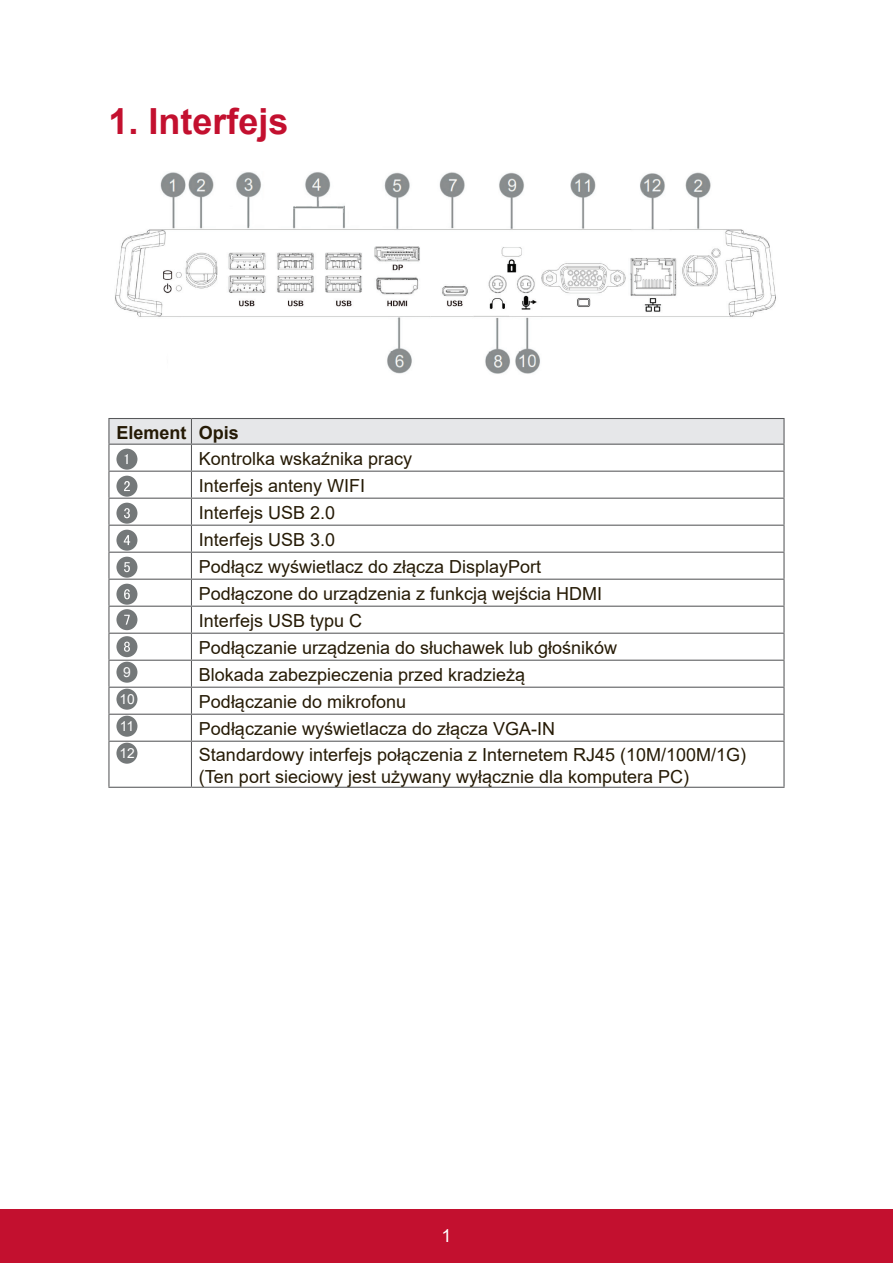
<style>
.page{position:relative;width:893px;height:1263px;background:#fff}
.page>*{position:absolute;margin:0;border:0;box-sizing:border-box;transform-origin:0 0}
.t1{font:700 36px "Arial";color:#c3102f}
.t2{font:18px/27px "Arial";color:#251a05}
.t3{font:700 18px "Arial";color:#251a05}
.t4{font:18px "Arial";color:#fff}
.t5{font:13.8px "Arial";color:#fff}
</style>
<div class="page">
<div style="left:0;top:1210px;width:893px;height:53px;background:#c3102f"></div>
<img style="left:115px;top:172px;width:661px;height:202px">
<hr style="left:108px;top:741px;width:83px;height:1px;background:#57585a">
<hr style="left:108px;top:742px;width:1px;height:45px;background:#57585a">
<hr style="left:191px;top:741px;width:593px;height:1px;background:#57585a">
<hr style="left:191px;top:742px;width:1px;height:45px;background:#57585a">
<hr style="left:783px;top:742px;width:1px;height:45px;background:#57585a">
<hr style="left:108px;top:787px;width:83px;height:1px;background:#57585a">
<hr style="left:191px;top:787px;width:593px;height:1px;background:#57585a">
<svg style="left:108px;top:418px;width:676px;height:323px"></svg>
<div style="left:116px;top:662px;width:21px;height:21px;background:#747879;border-radius:50%"></div>
<div style="left:116px;top:689px;width:21px;height:21px;background:#747879;border-radius:50%"></div>
<div style="left:116px;top:716px;width:21px;height:21px;background:#747879;border-radius:50%"></div>
<div style="left:116px;top:743px;width:21px;height:21px;background:#747879;border-radius:50%"></div>
<h1 class="t1" style="left:108px;top:96px;width:182px">1. Interfejs</h1>
<p class="t3" style="left:116px;top:420px;width:124px">Element Opis</p>
<p class="t2" style="left:199px;top:445px;width:420px">Kontrolka wskaźnika pracy<br>Interfejs anteny WIFI<br>Interfejs USB 2.0<br>Interfejs USB 3.0<br>Podłącz wyświetlacz do złącza DisplayPort<br>Podłączone do urządzenia z funkcją wejścia HDMI<br>Interfejs USB typu C<br>Podłączanie urządzenia do słuchawek lub głośników</p>
<p class="t5" style="left:123px;top:663px;width:9px">9</p>
<p class="t2" style="left:199px;top:661px;width:328px">Blokada zabezpieczenia przed kradzieżą</p>
<p class="t5" style="left:119px;top:690px;width:17px">10</p>
<p class="t2" style="left:199px;top:688px;width:209px">Podłączanie do mikrofonu</p>
<p class="t5" style="left:120px;top:717px;width:16px">11</p>
<p class="t2" style="left:199px;top:715px;width:358px">Podłączanie wyświetlacza do złącza VGA-IN</p>
<p class="t5" style="left:119px;top:744px;width:17px">12</p>
<p class="t2" style="left:199px;top:744px;width:549px;line-height:21.6px">Standardowy interfejs połączenia z Internetem RJ45 (10M/100M/1G) (Ten port sieciowy jest używany wyłącznie dla komputera PC)</p>
<p class="t4" style="left:441px;top:1223px;width:12px">1</p>
</div>
